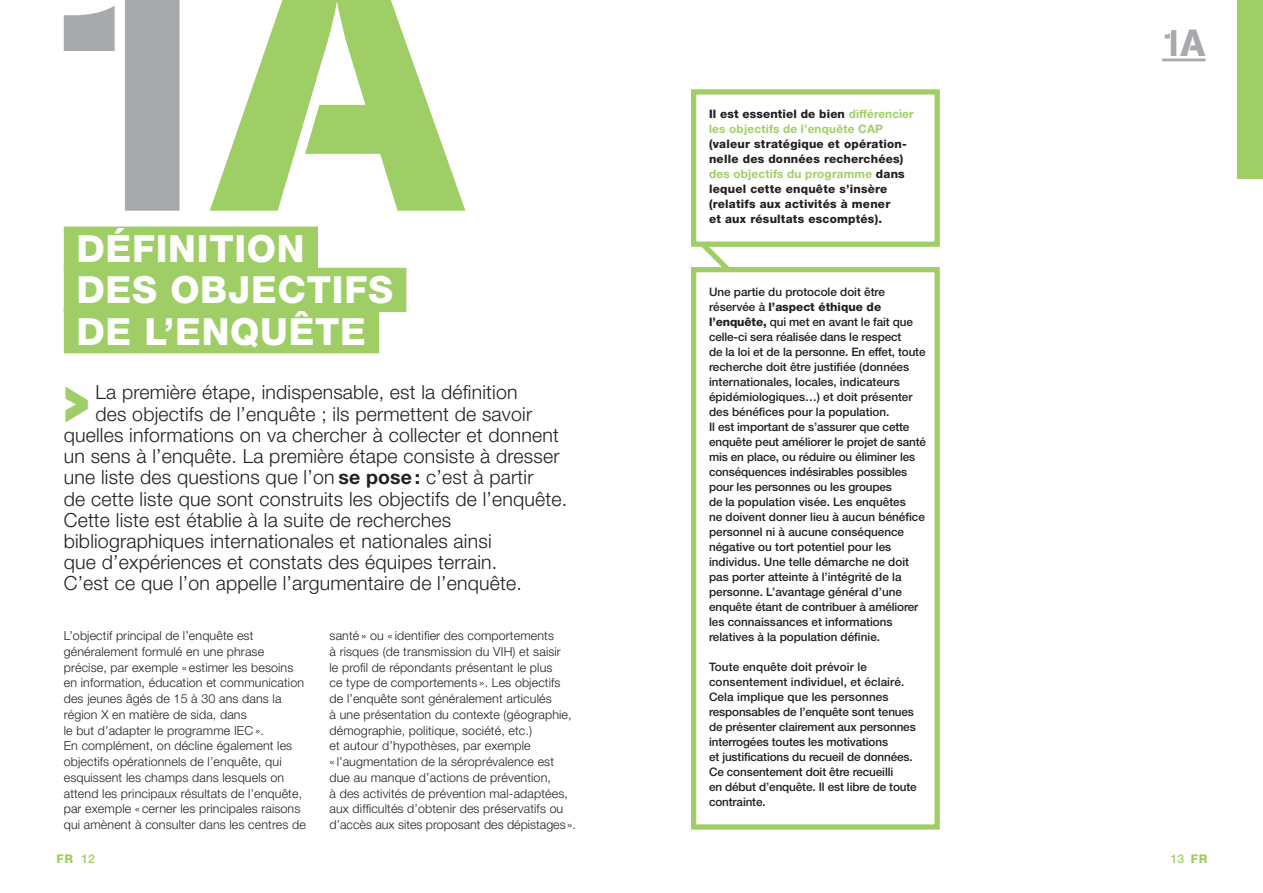
<style>
.page{position:relative;width:1263px;height:893px;background:#fff}
.page>*{position:absolute;margin:0;border:0;box-sizing:border-box;transform-origin:0 0}
.t1{font:341.25px "AG Book Stencil";color:#a8a9ad;scale:1.11 1}
.t2{font:900 49.8px "Interstate";color:#9fce66}
.t3{font:800 37.5px/41.2px "Helvetica Neue";letter-spacing:.02em;color:#fff}
.t4{font:37.5px "AG Book Stencil";color:#a8a9ad}
.t5{font:300 19.5px "Helvetica Neue";letter-spacing:.01em;color:#231f20}
.t6{font:300 12.45px/15.8px "Helvetica Neue";letter-spacing:.01em;color:#231f20}
.t7{font:500 12px "Helvetica Neue";color:#9fce66}
.t8{font:800 12px "Helvetica Neue";color:#9fce66}
.t9{font:500 11.7px/15px "Helvetica Neue";color:#231f20}
.t10{font:800 11.7px/15px "Helvetica Neue";letter-spacing:.02em;color:#231f20}
.t11{font:700 11.7px/15px "Helvetica Neue";letter-spacing:.02em;color:#9fce66}
.s1{font-size:379.2px;color:#9fce66}
.s2{font-weight:700}
.s3{font-weight:800;color:#231f20}
.s4{font-weight:700;color:#9fce66}
.s5{font-weight:800}
</style>
<div class="page">
<div style="left:1237px;top:0;width:26px;height:179px;background:#9fce66"></div>
<hr style="left:1162px;top:59px;width:43px;height:2px;background:#a8a9ad">
<div style="left:64px;top:227px;width:254px;height:44px;background:#9fce66"></div>
<div style="left:64px;top:268px;width:342px;height:44px;background:#9fce66"></div>
<div style="left:64px;top:309px;width:315px;height:44px;background:#9fce66"></div>
<div style="left:691px;top:267px;width:249px;height:563px;border:5px solid #9fce66"></div>
<div style="left:691px;top:89px;width:249px;height:158px;border:5px solid #9fce66"></div>
<svg style="left:695px;top:237px;width:40px;height:40px"></svg>
<h1 class="t1" style="left:35px;top:-113px;width:389px">1<span class="s1">A</span></h1>
<h3 class="t3" style="left:76px;top:228px;width:318px">Définition des objectifs de l’enquête</h3>
<h2 class="t2" style="left:64px;top:374px;width:27px">&gt;</h2>
<h3 class="t5" style="left:95px;top:381px;width:424px">La première étape, indispensable, est la définition</h3>
<h3 class="t5" style="left:95px;top:402px;width:438px">des objectifs de l’enquête ; ils permettent de savoir</h3>
<h3 class="t5" style="left:64px;top:423px;width:497px">quelles informations on va chercher à collecter et donnent</h3>
<h3 class="t5" style="left:64px;top:444px;width:497px">un sens à l’enquête. La première étape consiste à dresser</h3>
<h3 class="t5" style="left:64px;top:465px;width:471px">une liste des questions que l’on <span class="s2">se pose:</span> c’est à partir</h3>
<h3 class="t5" style="left:64px;top:487px;width:505px">de cette liste que sont construits les objectifs de l’enquête.</h3>
<h3 class="t5" style="left:64px;top:508px;width:389px">Cette liste est établie à la suite de recherches</h3>
<h3 class="t5" style="left:64px;top:529px;width:429px">bibliographiques internationales et nationales ainsi</h3>
<h3 class="t5" style="left:64px;top:550px;width:435px">que d’expériences et constats des équipes terrain.</h3>
<h3 class="t5" style="left:64px;top:572px;width:459px">C’est ce que l’on appelle l’argumentaire de l’enquête.</h3>
<p class="t6" style="left:64px;top:628px;width:244px">L’objectif principal de l’enquête est généralement formulé en une phrase précise, par exemple « estimer les besoins en information, éducation et communication des jeunes âgés de 15 à 30 ans dans la région X en matière de sida, dans<br>le but d’adapter le programme IEC ».<br>En complément, on décline également les objectifs opérationnels de l’enquête, qui esquissent les champs dans lesquels on attend les principaux résultats de l’enquête, par exemple « cerner les principales raisons qui amènent à consulter dans les centres de</p>
<p class="t6" style="left:330px;top:628px;width:248px">santé » ou « identifier des comportements<br>à risques (de transmission du VIH) et saisir<br>le profil de répondants présentant le plus<br>ce type de comportements ». Les objectifs de l’enquête sont généralement articulés<br>à une présentation du contexte (géographie, démographie, politique, société, etc.)<br>et autour d’hypothèses, par exemple<br>« l’augmentation de la séroprévalence est due au manque d’actions de prévention,<br>à des activités de prévention mal-adaptées, aux difficultés d’obtenir des préservatifs ou d’accès aux sites proposant des dépistages ».</p>
<p class="t11" style="left:709px;top:106px;width:206px"><span class="s3">Il est essentiel de bien</span> différencier les objectifs de l’enquête CAP</p>
<p class="t10" style="left:709px;top:136px;width:199px">(valeur stratégique et opération&shy;nelle des données recherchées) <span class="s4">des objectifs du programme</span> dans lequel cette enquête s’insère (relatifs aux activités à mener</p>
<p class="t10" style="left:709px;top:211px;width:174px">et aux résultats escomptés).</p>
<p class="t9" style="left:709px;top:284px;width:218px">Une partie du protocole doit être réservée à <span class="s5">l’aspect éthique de l’enquête,</span> qui met en avant le fait que celle-ci sera réalisée dans le respect<br>de la loi et de la personne. En effet, toute recherche doit être justifiée (données internationales, locales, indicateurs épidémiologiques…) et doit présenter des bénéfices pour la population.<br>Il est important de s’assurer que cette enquête peut améliorer le projet de santé mis en place, ou réduire ou éliminer les conséquences indésirables possibles pour les personnes ou les groupes<br>de la population visée. Les enquêtes<br>ne doivent donner lieu à aucun bénéfice personnel ni à aucune conséquence négative ou tort potentiel pour les individus. Une telle démarche ne doit pas porter atteinte à l’intégrité de la personne. L’avantage général d’une enquête étant de contribuer à améliorer les connaissances et informations relatives à la population définie.</p>
<p class="t9" style="left:709px;top:659px;width:209px">Toute enquête doit prévoir le consentement individuel, et éclairé.<br>Cela implique que les personnes responsables de l’enquête sont tenues de présenter clairement aux personnes interrogées toutes les motivations<br>et justifications du recueil de données.<br>Ce consentement doit être recueilli<br>en début d’enquête. Il est libre de toute contrainte.</p>
<h3 class="t4" style="left:1162px;top:21px;width:45px">1A</h3>
<p class="t8" style="left:57px;top:851px;width:9px">fr</p>
<p class="t7" style="left:82px;top:851px;width:15px">12</p>
<p class="t7" style="left:1171px;top:851px;width:29px">13 <span class="s5">fr</span></p>
</div>
